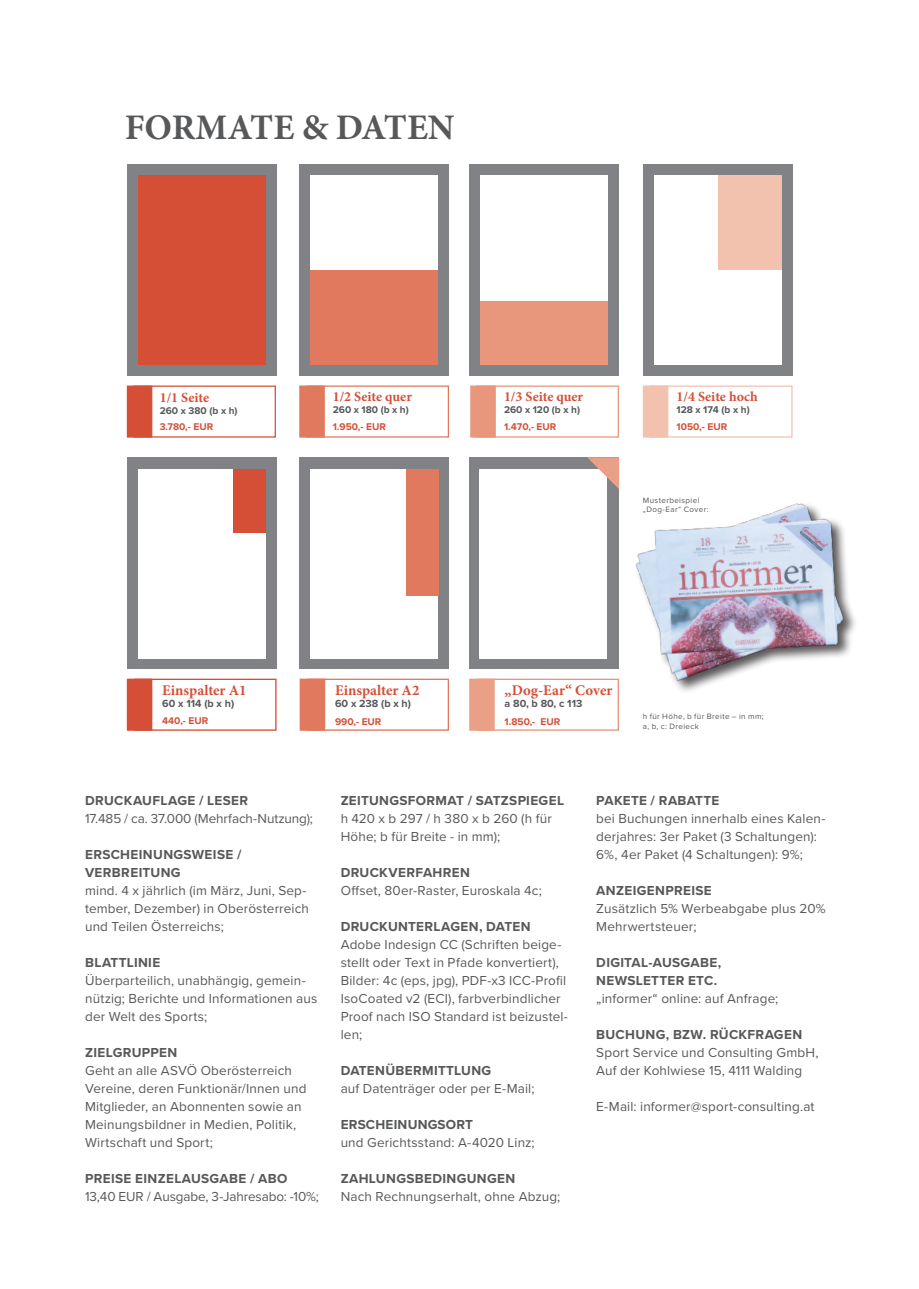
<style>
.page{position:relative;width:919px;height:1289px;background:#fff}
.page>*{position:absolute;margin:0;border:0;box-sizing:border-box;transform-origin:0 0}
.t1{font:700 36px "Minion Pro";color:#57585a}
.t2{font:700 14.7px "Minion Pro";color:#d54f37}
.t3{font:700 13.95px "Minion Pro";letter-spacing:-.005em;color:#d54f37}
.t4{font:13.5px/18px "Proxima Nova";letter-spacing:.01em;color:#57585a}
.t5{font:700 13.5px/18px "Proxima Nova";letter-spacing:.025em;color:#57585a}
.t6{font:13.5px "Proxima Nova";letter-spacing:-.01em;color:#57585a}
.t7{font:700 10.8px "Proxima Nova";color:#57585a}
.t8{font:700 10.05px "Proxima Nova";color:#d54f37}
.t9{font:700 10.05px "Proxima Nova";color:#57585a}
.t10{font:8.1px/9.4px "Proxima Nova";letter-spacing:.045em;color:#57585a}
</style>
<div class="page">
<div style="left:134px;top:678px;width:142px;height:52px;background:#fff;border:1px solid #d54f37"></div>
<div style="left:307px;top:678px;width:142px;height:52px;background:#fff;border:1px solid #e0795d"></div>
<div style="left:476px;top:678px;width:143px;height:52px;background:#fff;border:1px solid #e8967c"></div>
<div style="left:127px;top:678px;width:25px;height:52px;background:#d54f37"></div>
<div style="left:299px;top:678px;width:26px;height:52px;background:#e0795d;border:1px solid #e0795d"></div>
<div style="left:469px;top:678px;width:25px;height:52px;background:#eaa087;border:1px solid #eaa087"></div>
<div style="left:134px;top:385px;width:142px;height:52px;background:#fff;border:1px solid #d54f37"></div>
<div style="left:306px;top:385px;width:143px;height:52px;background:#fff;border:1px solid #e0795d"></div>
<div style="left:476px;top:385px;width:143px;height:52px;background:#fff;border:1px solid #e8967c"></div>
<div style="left:649px;top:385px;width:143px;height:52px;background:#fff;border:1px solid #f2c2ae"></div>
<div style="left:127px;top:385px;width:25px;height:52px;background:#d54f37"></div>
<div style="left:299px;top:385px;width:26px;height:52px;background:#e0795d;border:1px solid #e0795d"></div>
<div style="left:470px;top:385px;width:25px;height:52px;background:#e8967c;border:1px solid #e8967c"></div>
<div style="left:642px;top:385px;width:26px;height:52px;background:#f2c2ae;border:1px solid #f2c2ae"></div>
<img style="left:635px;top:503px;width:220px;height:188px">
<div style="left:299px;top:164px;width:150px;height:212px;background:#808285"></div>
<div style="left:310px;top:175px;width:127px;height:190px;background:#fff"></div>
<div style="left:310px;top:270px;width:127px;height:95px;background:#e0795d"></div>
<div style="left:127px;top:164px;width:149px;height:212px;background:#808285"></div>
<div style="left:138px;top:175px;width:127px;height:190px;background:#d54f37"></div>
<div style="left:127px;top:457px;width:149px;height:212px;background:#808285"></div>
<div style="left:469px;top:164px;width:150px;height:212px;background:#808285"></div>
<div style="left:469px;top:457px;width:150px;height:212px;background:#808285"></div>
<div style="left:299px;top:457px;width:150px;height:212px;background:#808285"></div>
<div style="left:642px;top:164px;width:150px;height:212px;background:#808285"></div>
<div style="left:138px;top:469px;width:127px;height:189px;background:#fff"></div>
<div style="left:233px;top:469px;width:32px;height:63px;background:#d54f37"></div>
<div style="left:310px;top:469px;width:128px;height:189px;background:#fff"></div>
<div style="left:479px;top:469px;width:128px;height:189px;background:#fff"></div>
<div style="left:406px;top:469px;width:32px;height:126px;background:#e0795d"></div>
<svg style="left:587px;top:457px;width:32px;height:32px"></svg>
<div style="left:654px;top:175px;width:127px;height:190px;background:#fff"></div>
<div style="left:718px;top:175px;width:63px;height:95px;background:#f2c2ae"></div>
<div style="left:480px;top:175px;width:127px;height:190px;background:#fff"></div>
<div style="left:480px;top:301px;width:127px;height:64px;background:#e8967c"></div>
<h1 class="t1" style="left:125px;top:102px;width:331px">FORMATE &amp; DATEN</h1>
<p class="t3" style="left:160px;top:387px;width:51px">1/1 Seite</p>
<p class="t9" style="left:160px;top:403px;width:79px">260 x 380 (b x h)</p>
<p class="t8" style="left:160px;top:419px;width:55px">3.780,- EUR</p>
<p class="t2" style="left:162px;top:680px;width:86px">Einspalter A1</p>
<p class="t7" style="left:162px;top:695px;width:73px">60 x 114 (b x h)</p>
<p class="t8" style="left:162px;top:713px;width:48px">440,- EUR</p>
<p class="t3" style="left:333px;top:387px;width:81px">1/2 Seite quer</p>
<p class="t9" style="left:333px;top:402px;width:78px">260 x 180 (b x h)</p>
<p class="t8" style="left:333px;top:419px;width:55px">1.950,- EUR</p>
<p class="t2" style="left:335px;top:680px;width:86px">Einspalter A2</p>
<p class="t7" style="left:335px;top:695px;width:77px">60 x 238 (b x h)</p>
<p class="t8" style="left:335px;top:713px;width:48px">990,- EUR</p>
<p class="t3" style="left:504px;top:387px;width:81px">1/3 Seite quer</p>
<p class="t9" style="left:504px;top:402px;width:78px">260 x 120 (b x h)</p>
<p class="t8" style="left:504px;top:419px;width:54px">1.470,- EUR</p>
<p class="t3" style="left:676px;top:387px;width:83px">1/4 Seite hoch</p>
<p class="t9" style="left:676px;top:402px;width:75px">128 x 174 (b x h)</p>
<p class="t8" style="left:676px;top:419px;width:52px">1050,- EUR</p>
<p class="t10" style="left:642px;top:495px;width:67px">Musterbeispiel „Dog-Ear“ Cover:</p>
<p class="t2" style="left:504px;top:680px;width:109px">„Dog-Ear“ Cover</p>
<p class="t7" style="left:504px;top:695px;width:79px">a 80, b 80, c 113</p>
<p class="t8" style="left:504px;top:713px;width:57px">1.850,- EUR</p>
<p class="t10" style="left:642px;top:711px;width:122px">h für Höhe, b für Breite – in mm; a, b, c: Dreieck</p>
<p class="t5" style="left:85px;top:791px;width:164px">DRUCKAUFLAGE / LESER</p>
<p class="t4" style="left:85px;top:809px;width:229px">17.485 / ca. 37.000 (Mehrfach-Nutzung);</p>
<p class="t5" style="left:85px;top:845px;width:158px">ERSCHEINUNGSWEISE /<br>VERBREITUNG</p>
<p class="t4" style="left:85px;top:881px;width:225px">mind. 4 x jährlich (im März, Juni, Sep&shy;tember, Dezember) in Oberösterreich und Teilen Österreichs;</p>
<p class="t5" style="left:85px;top:953px;width:77px">BLATTLINIE</p>
<p class="t4" style="left:85px;top:971px;width:234px">Überparteilich, unabhängig, gemein&shy;nützig; Berichte und Informationen aus der Welt des Sports;</p>
<p class="t5" style="left:85px;top:1043px;width:94px">ZIELGRUPPEN</p>
<p class="t4" style="left:85px;top:1061px;width:223px">Geht an alle ASVÖ Oberösterreich Vereine, deren Funktionär/Innen und Mitglieder, an Abonnenten sowie an Meinungsbildner in Medien, Politik, Wirtschaft und Sport;</p>
<p class="t5" style="left:85px;top:1169px;width:204px">PREISE EINZELAUSGABE / ABO</p>
<p class="t6" style="left:85px;top:1186px;width:235px">13,40 EUR / Ausgabe, 3-Jahresabo: -10%;</p>
<p class="t5" style="left:340px;top:791px;width:225px">ZEITUNGSFORMAT / SATZSPIEGEL</p>
<p class="t4" style="left:340px;top:809px;width:212px">h 420 x b 297 / h 380 x b 260 (h für<br>Höhe; b für Breite - in mm);</p>
<p class="t5" style="left:340px;top:863px;width:131px">DRUCKVERFAHREN</p>
<p class="t4" style="left:340px;top:881px;width:203px">Offset, 80er-Raster, Euroskala 4c;</p>
<p class="t5" style="left:340px;top:917px;width:191px">DRUCKUNTERLAGEN, DATEN</p>
<p class="t4" style="left:340px;top:935px;width:229px">Adobe Indesign CC (Schriften beige&shy;stellt oder Text in Pfade konvertiert), Bilder: 4c (eps, jpg), PDF-x3 ICC-Profil IsoCoated v2 (ECI), farbverbindlicher Proof nach ISO Standard ist beizustel&shy;len;</p>
<p class="t5" style="left:340px;top:1061px;width:152px">DATENÜBERMITTLUNG</p>
<p class="t4" style="left:340px;top:1079px;width:195px">auf Datenträger oder per E-Mail;</p>
<p class="t5" style="left:340px;top:1115px;width:134px">ERSCHEINUNGSORT</p>
<p class="t4" style="left:340px;top:1133px;width:195px">und Gerichtsstand: A-4020 Linz;</p>
<p class="t5" style="left:340px;top:1169px;width:176px">ZAHLUNGSBEDINGUNGEN</p>
<p class="t4" style="left:340px;top:1187px;width:221px">Nach Rechnungserhalt, ohne Abzug;</p>
<p class="t5" style="left:596px;top:791px;width:125px">PAKETE / RABATTE</p>
<p class="t4" style="left:596px;top:809px;width:230px">bei Buchungen innerhalb eines Kalen&shy;derjahres: 3er Paket (3 Schaltungen):<br>6%, 4er Paket (4 Schaltungen): 9%;</p>
<p class="t5" style="left:596px;top:881px;width:117px">ANZEIGENPREISE</p>
<p class="t4" style="left:596px;top:899px;width:231px">Zusätzlich 5% Werbeabgabe plus 20%<br>Mehrwertsteuer;</p>
<p class="t5" style="left:596px;top:953px;width:126px">DIGITAL-AUSGABE,<br>NEWSLETTER ETC.</p>
<p class="t4" style="left:596px;top:989px;width:183px">„informer“ online: auf Anfrage;</p>
<p class="t5" style="left:596px;top:1025px;width:207px">BUCHUNG, BZW. RÜCKFRAGEN</p>
<p class="t4" style="left:596px;top:1043px;width:224px">Sport Service und Consulting GmbH,<br>Auf der Kohlwiese 15, 4111 Walding</p>
<p class="t4" style="left:596px;top:1097px;width:220px">E-Mail: informer@sport-consulting.at</p>
</div>
